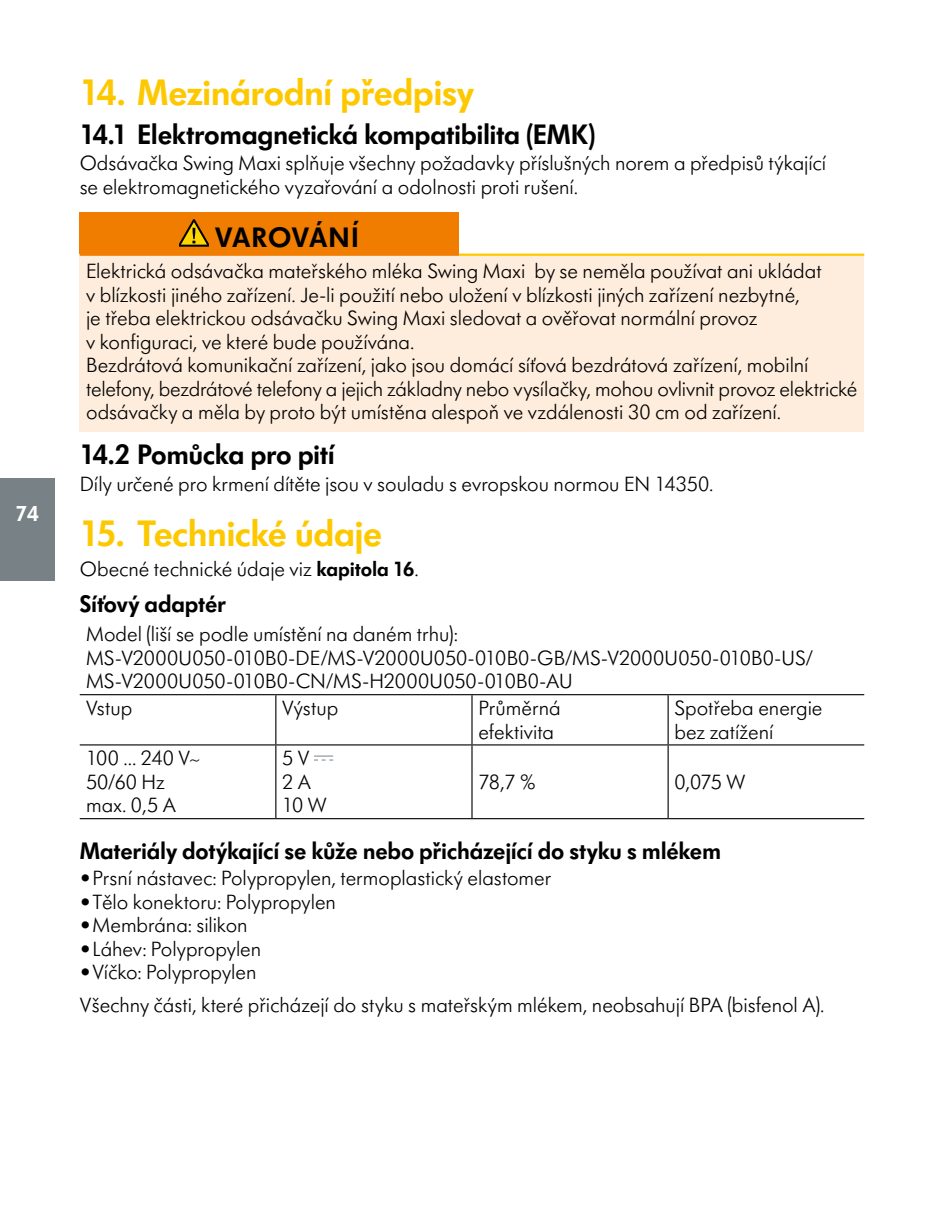
<style>
.page{position:relative;width:944px;height:1212px;background:#fff}
.page>*{position:absolute;margin:0;border:0;box-sizing:border-box;transform-origin:0 0}
.t1{font:600 38.25px "Futura SB Medela";letter-spacing:-.015em;color:#fec800}
.t2{font:600 29.25px "Futura SB Medela";letter-spacing:-.015em;color:#000}
.t3{font:600 29.25px "Futura SB Medela";letter-spacing:.03em;color:#000}
.t4{font:600 24.75px "Futura SB Medela";letter-spacing:-.01em;color:#000}
.t5{font:600 22.5px "Futura SB Medela";color:#fff}
.t6{font:300 21.38px/23.6px "Futura SB Medela";color:#000}
.s1{font-weight:600}
</style>
<div class="page">
<div style="left:80px;top:212px;width:379px;height:43px;background:#f07d00"></div>
<div style="left:80px;top:255px;width:784px;height:177px;background:#feeddd"></div>
<hr style="left:80px;top:254px;width:379px;height:2px;background:#f07d00">
<hr style="left:459px;top:254px;width:405px;height:2px;background:#fec800">
<svg style="left:179px;top:219px;width:29px;height:28px"></svg>
<hr style="left:80px;top:694px;width:196px;height:1px;background:#000">
<hr style="left:276px;top:694px;width:196px;height:1px;background:#000">
<hr style="left:275px;top:695px;width:1px;height:49px;background:#000">
<hr style="left:472px;top:694px;width:196px;height:1px;background:#000">
<hr style="left:471px;top:695px;width:2px;height:49px;background:#000">
<hr style="left:668px;top:694px;width:196px;height:1px;background:#000">
<hr style="left:668px;top:695px;width:1px;height:49px;background:#000">
<hr style="left:80px;top:744px;width:196px;height:1px;background:#000">
<hr style="left:276px;top:744px;width:196px;height:1px;background:#000">
<hr style="left:275px;top:745px;width:1px;height:73px;background:#000">
<hr style="left:472px;top:744px;width:196px;height:1px;background:#000">
<hr style="left:471px;top:745px;width:2px;height:73px;background:#000">
<hr style="left:668px;top:744px;width:196px;height:1px;background:#000">
<hr style="left:668px;top:745px;width:1px;height:73px;background:#000">
<hr style="left:80px;top:818px;width:196px;height:1px;background:#000">
<hr style="left:276px;top:818px;width:196px;height:1px;background:#000">
<hr style="left:472px;top:818px;width:196px;height:1px;background:#000">
<hr style="left:668px;top:818px;width:196px;height:1px;background:#000">
<svg style="left:314px;top:756px;width:19px;height:4px"></svg>
<div style="left:0;top:478px;width:54px;height:102px;background:#778186"></div>
<p class="t5" style="left:15px;top:501px;width:25px">74</p>
<h1 class="t1" style="left:80px;top:71px;width:396px">14. Mezinárodní předpisy</h1>
<h2 class="t2" style="left:80px;top:118px;width:517px">14.1 Elektromagnetická kompatibilita (EMK)</h2>
<p class="t6" style="left:80px;top:152px;width:748px">Odsávačka Swing Maxi splňuje všechny požadavky příslušných norem a předpisů týkající se elektromagnetického vyzařování a odolnosti proti rušení.</p>
<h2 class="t3" style="left:215px;top:221px;width:145px">VAROVÁNÍ</h2>
<p class="t6" style="left:86px;top:259px;width:773px">Elektrická odsávačka mateřského mléka Swing Maxi by se neměla používat ani ukládat<br>v blízkosti jiného zařízení. Je-li použití nebo uložení v blízkosti jiných zařízení nezbytné,<br>je třeba elektrickou odsávačku Swing Maxi sledovat a ověřovat normální provoz<br>v konfiguraci, ve které bude používána.<br>Bezdrátová komunikační zařízení, jako jsou domácí síťová bezdrátová zařízení, mobilní telefony, bezdrátové telefony a jejich základny nebo vysílačky, mohou ovlivnit provoz elektrické odsávačky a měla by proto být umístěna alespoň ve vzdálenosti 30 cm od zařízení.</p>
<h2 class="t2" style="left:80px;top:438px;width:257px">14.2 Pomůcka pro pití</h2>
<p class="t6" style="left:80px;top:472px;width:635px">Díly určené pro krmení dítěte jsou v souladu s evropskou normou EN 14350.</p>
<h1 class="t1" style="left:80px;top:511px;width:304px">15. Technické údaje</h1>
<p class="t6" style="left:80px;top:557px;width:341px">Obecné technické údaje viz <span class="s1">kapitola 16</span>.</p>
<p class="t4" style="left:80px;top:590px;width:148px">Síťový adaptér</p>
<p class="t6" style="left:86px;top:622px;width:729px">Model (liší se podle umístění na daném trhu):<br>MS-V2000U050-010B0-DE/MS-V2000U050-010B0-GB/MS-V2000U050-010B0-US/<br>MS-V2000U050-010B0-CN/MS-H2000U050-010B0-AU</p>
<p class="t6" style="left:86px;top:696px;width:48px">Vstup</p>
<p class="t6" style="left:282px;top:696px;width:58px">Výstup</p>
<p class="t6" style="left:478px;top:696px;width:84px">Průměrná efektivita</p>
<p class="t6" style="left:674px;top:696px;width:149px">Spotřeba energie bez zatížení</p>
<p class="t6" style="left:86px;top:746px;width:116px">100 … 240 V~<br>50/60 Hz max. 0,5 A</p>
<p class="t6" style="left:282px;top:746px;width:46px">5 V<br>2 A<br>10 W</p>
<p class="t6" style="left:478px;top:770px;width:59px">78,7 %</p>
<p class="t6" style="left:674px;top:770px;width:72px">0,075 W</p>
<p class="t4" style="left:80px;top:836px;width:643px">Materiály dotýkající se kůže nebo přicházející do styku s mlékem</p>
<p class="t6" style="left:80px;top:866px;width:473px">• Prsní nástavec: Polypropylen, termoplastický elastomer</p>
<p class="t6" style="left:80px;top:890px;width:258px">• Tělo konektoru: Polypropylen</p>
<p class="t6" style="left:80px;top:913px;width:169px">• Membrána: silikon</p>
<p class="t6" style="left:80px;top:937px;width:183px">• Láhev: Polypropylen</p>
<p class="t6" style="left:80px;top:956px;width:746px;line-height:32.4px">• Víčko: Polypropylen<br>Všechny části, které přicházejí do styku s mateřským mlékem, neobsahují BPA (bisfenol A).</p>
</div>
